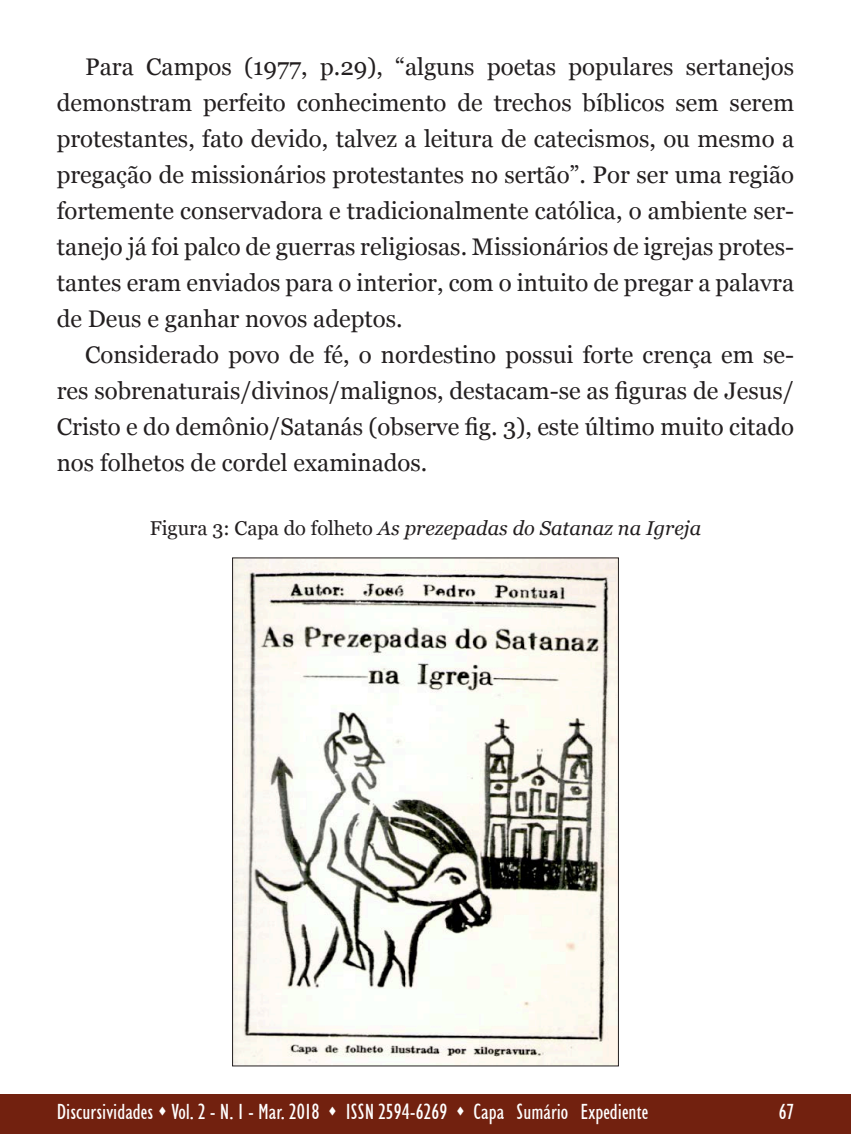
<style>
.page{position:relative;width:851px;height:1134px;background:#fff}
.page>*{position:absolute;margin:0;border:0;box-sizing:border-box;transform-origin:0 0}
.t1{font:24px/36px "Georgia";color:#231f20;text-align:justify}
.t2{font:condensed 22px "Humanist 521 BT";color:#fff}
.t3{font:italic 20px "Georgia";color:#231f20}
.s1{font-style:normal}
</style>
<div class="page">
<div style="left:0;top:1094px;width:850px;height:40px;background:#72210f"></div>
<img style="left:234px;top:560px;width:382px;height:504px">
<p class="t1" style="left:57px;top:49px;width:739px;text-indent:28px">Para Campos (1977, p.29), “alguns poetas populares sertanejos demonstram perfeito conhecimento de trechos bíblicos sem serem protestantes, fato devido, talvez a leitura de catecismos, ou mesmo a pregação de missionários protestantes no sertão”. Por ser uma região fortemente conservadora e tradicionalmente católica, o ambiente ser&shy;tanejo já foi palco de guerras religiosas. Missionários de igrejas protes&shy;tantes eram enviados para o interior, com o intuito de pregar a palavra de Deus e ganhar novos adeptos.</p>
<p class="t1" style="left:57px;top:337px;width:739px;text-indent:28px">Considerado povo de fé, o nordestino possui forte crença em se&shy;res sobrenaturais/divinos/malignos, destacam-se as figuras de Jesus/ Cristo e do demônio/Satanás (observe fig. 3), este último muito citado nos folhetos de cordel examinados.</p>
<p class="t3" style="left:150px;top:513px;width:553px"><span class="s1">Figura 3: Capa do folheto</span> As prezepadas do Satanaz na Igreja</p>
<p class="t2" style="left:57px;top:1099px;width:593px">Discursividades ▲ Vol. 2 - N. 1 - Mar. 2018 ▲ ISSN 2594-6269 ▲ Capa Sumário Expediente</p>
<p class="t2" style="left:778px;top:1099px;width:17px">67</p>
</div>
